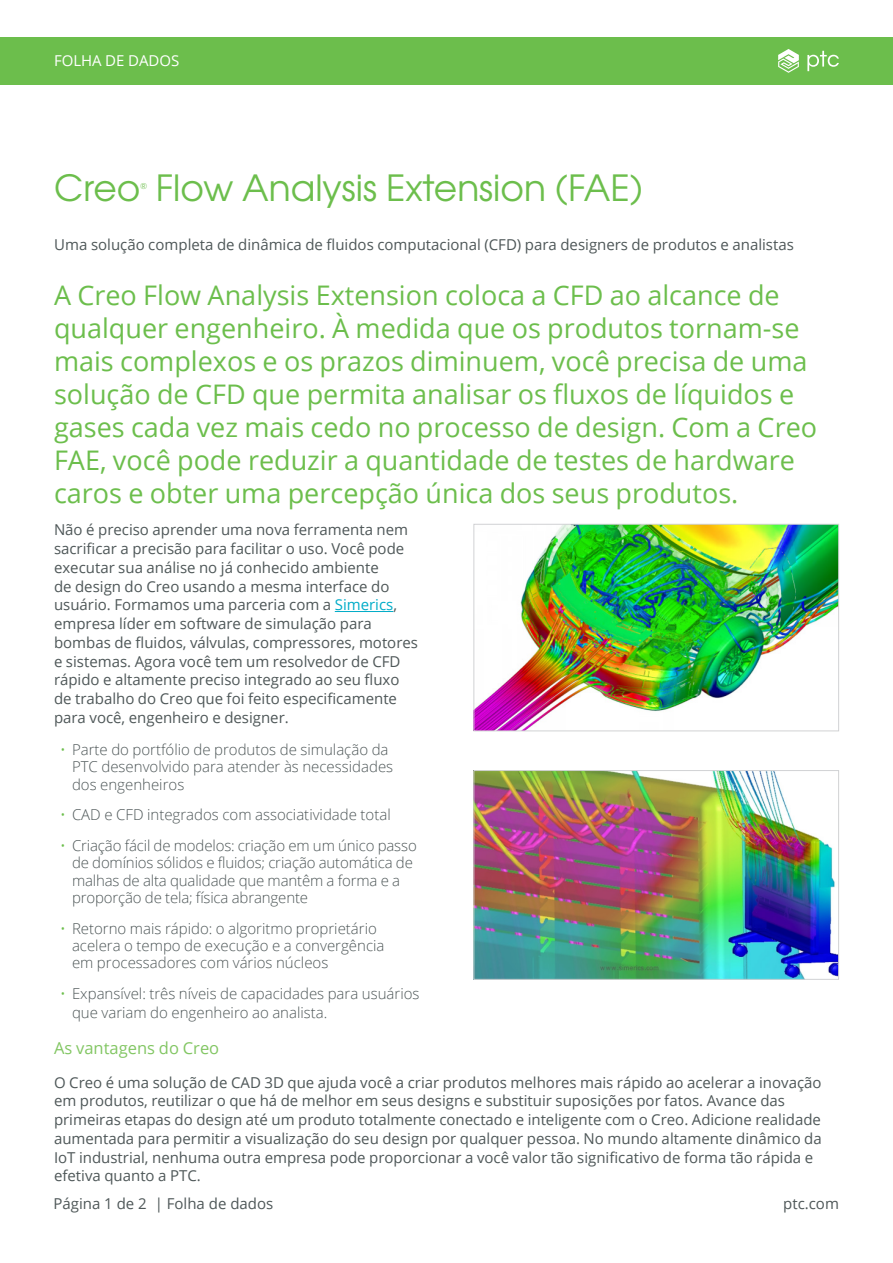
<style>
.page{position:relative;width:893px;height:1263px;background:#fff}
.page>*{position:absolute;margin:0;border:0;box-sizing:border-box;transform-origin:0 0}
._1__Headline{font:36px "Te X Gyre Adventor";color:#6cbe4c}
._3__Introduction{font:27px/33px "Open Sans";color:#6cbe4c}
._3__Text_Subhead_1{font:16.5px "Open Sans";color:#82c663}
._4__Text_Body{font:15px/18.8px "Open Sans";color:#4e5758}
.t1{font:300 15px/17.2px "Open Sans";color:#4e5758}
._2__Headline_Subhead{font:15px "Open Sans";color:#4e5758}
.t2{font:15px "Open Sans";color:#fff}
._1__Headline-2{font:8.7px "Te X Gyre Adventor";color:#6cbe4c}
.s1{color:#00acc8}
.s2{color:#6cbe4c}
</style>
<div class="page">
<div style="left:0;top:37px;width:893px;height:48px;background:#6cbe4c"></div>
<svg style="left:778px;top:49px;width:21px;height:24px"></svg>
<svg style="left:807px;top:51px;width:32px;height:20px"></svg>
<img style="left:475px;top:526px;width:362px;height:203px">
<div style="left:473px;top:524px;width:366px;height:207px;border:1px solid #d1d2d4"></div>
<img style="left:475px;top:772px;width:362px;height:206px">
<div style="left:473px;top:770px;width:366px;height:210px;border:1px solid #d1d2d4"></div>
<hr style="left:335px;top:611px;width:58px;height:1px;background:#00acc8">
<p class="t2" style="left:54px;top:50px;width:127px">FOLHA DE DADOS</p>
<p class="_1__Headline" style="left:54px;top:159px;width:590px">Creo Flow Analysis Extension (FAE)</p>
<p class="_1__Headline-2" style="left:140px;top:179px;width:8px">®</p>
<p class="_2__Headline_Subhead" style="left:54px;top:235px;width:741px">Uma solução completa de dinâmica de fluidos computacional (CFD) para designers de produtos e analistas</p>
<p class="_3__Introduction" style="left:54px;top:278px;width:765px">A Creo Flow Analysis Extension coloca a CFD ao alcance de qualquer engenheiro. À medida que os produtos tornam-se mais complexos e os prazos diminuem, você precisa de uma solução de CFD que permita analisar os fluxos de líquidos e gases cada vez mais cedo no processo de design. Com a Creo FAE, você pode reduzir a quantidade de testes de hardware caros e obter uma percepção única dos seus produtos.</p>
<p class="_4__Text_Body" style="left:54px;top:520px;width:366px">Não é preciso aprender uma nova ferramenta nem sacrificar a precisão para facilitar o uso. Você pode executar sua análise no já conhecido ambiente<br>de design do Creo usando a mesma interface do usuário. Formamos uma parceria com a <span class="s1">Simerics</span>, empresa líder em software de simulação para bombas de fluidos, válvulas, compressores, motores e sistemas. Agora você tem um resolvedor de CFD rápido e altamente preciso integrado ao seu fluxo de trabalho do Creo que foi feito especificamente para você, engenheiro e designer.</p>
<p class="t1" style="left:72px;top:741px;width:323px;text-indent:-12px"><span class="s2">•</span> Parte do portfólio de produtos de simulação da<br>PTC desenvolvido para atender às necessidades dos engenheiros</p>
<p class="t1" style="left:60px;top:806px;width:332px"><span class="s2">•</span> CAD e CFD integrados com associatividade total</p>
<p class="t1" style="left:72px;top:837px;width:346px;text-indent:-12px"><span class="s2">•</span> Criação fácil de modelos: criação em um único passo de domínios sólidos e fluidos; criação automática de malhas de alta qualidade que mantêm a forma e a proporção de tela; física abrangente</p>
<p class="t1" style="left:72px;top:919px;width:314px;text-indent:-12px"><span class="s2">•</span> Retorno mais rápido: o algoritmo proprietário acelera o tempo de execução e a convergência em processadores com vários núcleos</p>
<p class="t1" style="left:72px;top:984px;width:349px;line-height:18.8px;text-indent:-12px"><span class="s2">•</span> Expansível: três níveis de capacidades para usuários que variam do engenheiro ao analista.</p>
<p class="_3__Text_Subhead_1" style="left:54px;top:1036px;width:167px">As vantagens do Creo</p>
<p class="_4__Text_Body" style="left:54px;top:1072px;width:769px">O Creo é uma solução de CAD 3D que ajuda você a criar produtos melhores mais rápido ao acelerar a inovação em produtos, reutilizar o que há de melhor em seus designs e substituir suposições por fatos. Avance das primeiras etapas do design até um produto totalmente conectado e inteligente com o Creo. Adicione realidade aumentada para permitir a visualização do seu design por qualquer pessoa. No mundo altamente dinâmico da IoT industrial, nenhuma outra empresa pode proporcionar a você valor tão significativo de forma tão rápida e efetiva quanto a PTC.</p>
<p class="_4__Text_Body" style="left:53px;top:1194px;width:221px">Página 1 de 2 | Folha de dados</p>
<p class="_4__Text_Body" style="left:783px;top:1194px;width:57px">ptc.com</p>
</div>
